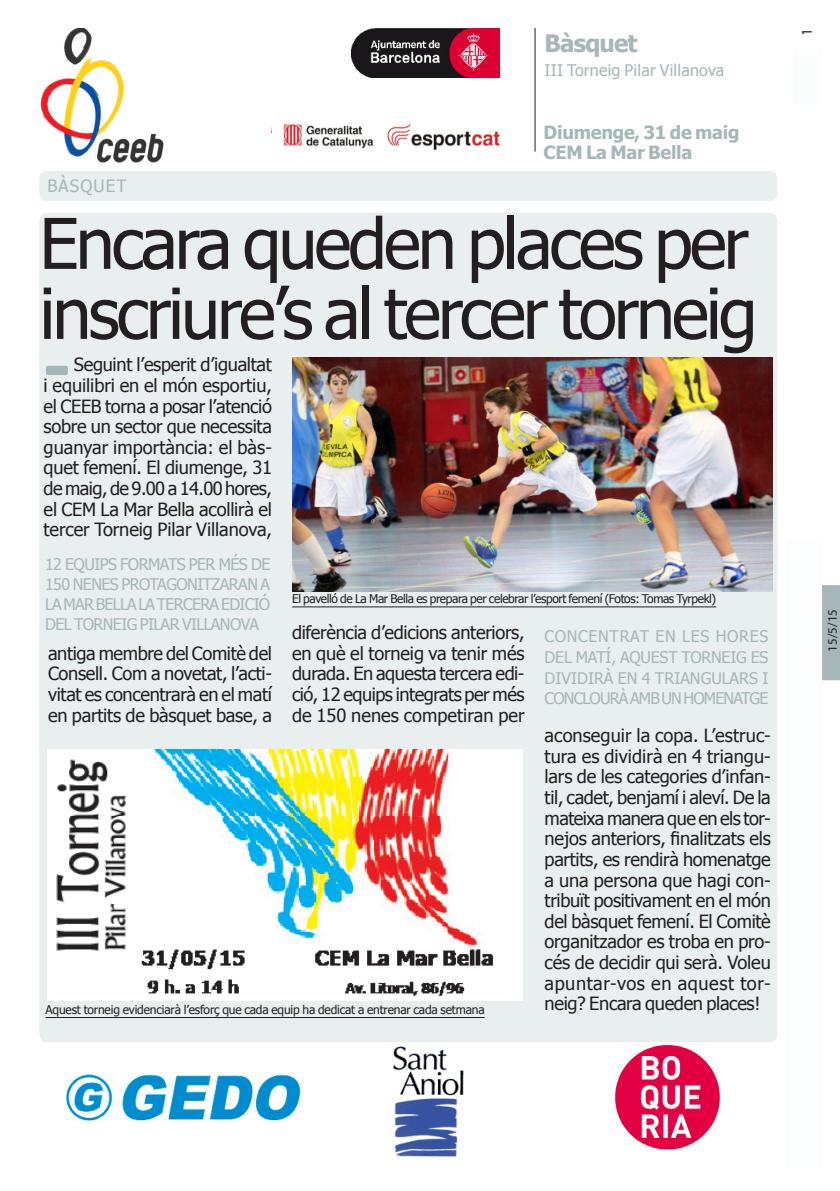
<style>
.page{position:relative;width:840px;height:1191px;background:#fff}
.page>*{position:absolute;margin:0;border:0;box-sizing:border-box;transform-origin:0 0}
.totc_TITULAR-noti-31{font:70px/70px "Tahoma";letter-spacing:-.045em;color:#231f20}
.t1{font:700 24px "Tahoma";letter-spacing:-.035em;color:#a5b7b9}
.totc_TEXT_BASE{font:18.2px/20.6px "Tahoma";letter-spacing:-.015em;color:#231f20;text-align:justify}
.t2{font:700 18.2px "Tahoma";letter-spacing:-.015em;color:#a5b7b9}
.totc_EPÍGRAF{font:17px "Tahoma";letter-spacing:.065em;color:#a5b7b9}
.totc_EPÍGRAF-2{font:16px/20px "Tahoma";letter-spacing:-.035em;color:#a5b7b9;text-align:justify}
.totc_EPÍGRAF-3{font:16px "Tahoma";letter-spacing:.015em;color:#a5b7b9}
.t3{font:15px "Myriad Pro";color:#231f20}
.totc_FRASE_noti-càrr{font:13px "Myriad Pro";color:#231f20}
.totc_PEU_FOTO{font:12px "Tahoma";letter-spacing:-.02em;color:#231f20}
</style>
<div class="page">
<div style="left:822px;top:585px;width:17px;height:95px;background:#a5b7b9"></div>
<div style="left:39px;top:213px;width:737px;height:829px;background:#e9eeef;border-radius:8px"></div>
<div style="left:39px;top:171px;width:737px;height:30px;background:#e9eeef;border-radius:8px"></div>
<img style="left:292px;top:357px;width:480px;height:234px">
<hr style="left:292px;top:606px;width:423px;height:1px;background:#231f20">
<hr style="left:534px;top:28px;width:1px;height:124px;background:#231f20">
<div style="left:787px;top:540px;width:34px;height:629px;background:#fbfdfe"></div>
<div style="left:793px;top:50px;width:28px;height:54px;background:#fbfdfc"></div>
<img style="left:351px;top:28px;width:148px;height:50px">
<img style="left:66px;top:1073px;width:235px;height:48px">
<img style="left:615px;top:1044px;width:105px;height:106px">
<img style="left:393px;top:1046px;width:71px;height:111px">
<img style="left:283px;top:124px;width:217px;height:26px">
<img style="left:40px;top:28px;width:124px;height:134px">
<img style="left:47px;top:749px;width:475px;height:251px">
<hr style="left:45px;top:1017px;width:439px;height:1px;background:#231f20">
<div style="left:46px;top:366px;width:22px;height:9px;background:#a5b7b9;border-radius:2px"></div>
<p class="t1" style="left:544px;top:27px;width:94px">Bàsquet</p>
<p class="totc_EPÍGRAF-3" style="left:544px;top:60px;width:181px">III Torneig Pilar Villanova</p>
<p class="totc_EPÍGRAF" style="left:47px;top:174px;width:80px">BÀSQUET</p>
<p class="t2" style="left:543px;top:119px;width:197px">Diumenge, 31 de maig</p>
<p class="t2" style="left:543px;top:140px;width:150px">CEM La Mar Bella</p>
<p class="totc_TITULAR-noti-31" style="left:39px;top:212px;width:719px">Encara queden places per inscriure’s al tercer torneig</p>
<p class="totc_TEXT_BASE" style="left:44px;top:355px;width:230px;text-indent:30px">Seguint l’esperit d’igualtat i equilibri en el món esportiu, el CEEB torna a posar l’atenció sobre un sector que necessita guanyar importància: el bàs&shy;quet femení. El diumenge, 31 de maig, de 9.00 a 14.00 hores, el CEM La Mar Bella acollirà el tercer Torneig Pilar Villanova,</p>
<p class="totc_EPÍGRAF-2" style="left:45px;top:555px;width:226px">12 EQUIPS FORMATS PER MÉS DE 150 NENES PROTAGONITZARAN A LA MAR BELLA LA TERCERA EDICIÓ DEL TORNEIG PILAR VILLANOVA</p>
<p class="totc_TEXT_BASE" style="left:48px;top:644px;width:225px">antiga membre del Comitè del Consell. Com a novetat, l’acti&shy;vitat es concentrarà en el matí en partits de bàsquet base, a</p>
<p class="totc_PEU_FOTO" style="left:292px;top:590px;width:425px">El pavelló de La Mar Bella es prepara per celebrar l’esport femení (Fotos: Tomas Tyrpekl)</p>
<p class="totc_TEXT_BASE" style="left:292px;top:623px;width:234px">diferència d’edicions anteriors, en què el torneig va tenir més durada. En aquesta tercera edi&shy;ció, 12 equips integrats per més de 150 nenes competiran per</p>
<p class="totc_EPÍGRAF-2" style="left:544px;top:627px;width:225px;line-height:20.6px">CONCENTRAT EN LES HORES DEL MATÍ, AQUEST TORNEIG ES DIVIDIRÀ EN 4 TRIANGULARS I CONCLOURÀ AMB UN HOMENATGE</p>
<p class="totc_PEU_FOTO" style="left:45px;top:1001px;width:440px">Aquest torneig evidenciarà l’esforç que cada equip ha dedicat a entrenar cada setmana</p>
<p class="totc_TEXT_BASE" style="left:544px;top:726px;width:227px">aconseguir la copa. L’estruc&shy;tura es dividirà en 4 triangu&shy;lars de les categories d’infan&shy;til, cadet, benjamí i aleví. De la mateixa manera que en els tor&shy;nejos anteriors, finalitzats els partits, es rendirà homenatge a una persona que hagi con&shy;tribuït positivament en el món del bàsquet femení. El Comitè organitzador es troba en pro&shy;cés de decidir qui serà. Voleu apuntar-vos en aquest tor&shy;neig? Encara queden places!</p>
<p class="t3" style="left:797px;top:36px;width:9px;rotate:-90deg">1</p>
<p class="totc_FRASE_noti-càrr" style="left:824px;top:652px;width:44px;rotate:-90deg">15/5/15</p>
</div>
